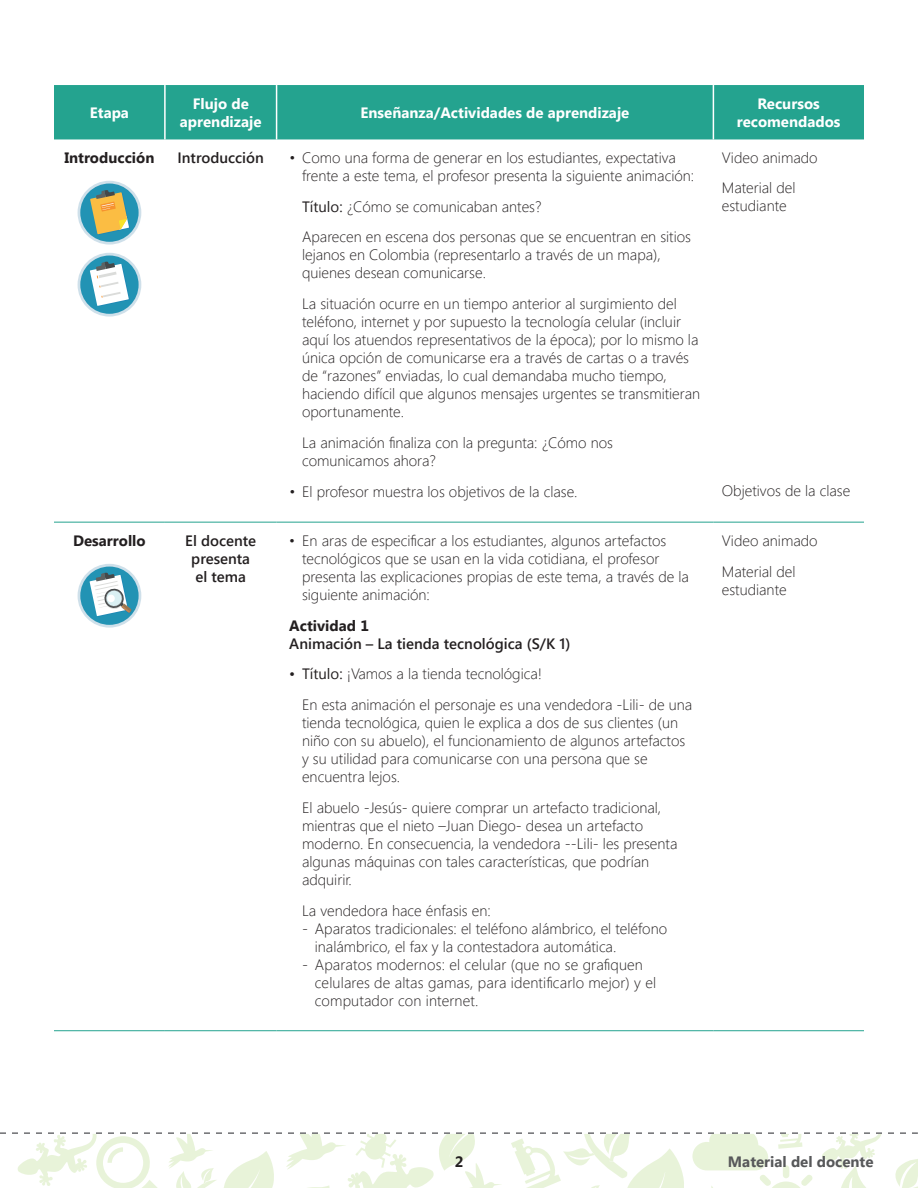
<style>
.page{position:relative;width:918px;height:1188px;background:#fff}
.page>*{position:absolute;margin:0;border:0;box-sizing:border-box;transform-origin:0 0}
.t1{font:300 15px/18px "Segoe UI";color:#231f20}
.t2{font:700 15px/18px "Segoe UI";color:#fff;text-align:center}
.t3{font:600 15px/18px "Segoe UI";color:#231f20;text-align:center}
.t4{font:700 15px "Segoe UI";color:#231f20}
.t5{font:700 15px "Segoe UI";color:#57585a}
.s1{font-weight:400}
</style>
<div class="page">
<svg style="left:0;top:1132px;width:918px;height:56px"></svg>
<div style="left:54px;top:85px;width:810px;height:54px;background:#24a38f"></div>
<hr style="left:54px;top:522px;width:111px;height:1px;background:#24a38f">
<hr style="left:165px;top:522px;width:112px;height:1px;background:#24a38f">
<hr style="left:277px;top:522px;width:436px;height:1px;background:#24a38f">
<hr style="left:713px;top:522px;width:151px;height:1px;background:#24a38f">
<hr style="left:277px;top:1030px;width:436px;height:1px;background:#24a38f">
<hr style="left:713px;top:1030px;width:151px;height:1px;background:#24a38f">
<hr style="left:164px;top:85px;width:2px;height:54px;background:#fff">
<hr style="left:276px;top:85px;width:1px;height:54px;background:#fff">
<hr style="left:713px;top:85px;width:1px;height:54px;background:#fff">
<hr style="left:165px;top:1030px;width:112px;height:1px;background:#24a38f">
<hr style="left:54px;top:1030px;width:111px;height:1px;background:#24a38f">
<svg style="left:78px;top:181px;width:63px;height:64px"></svg>
<div style="left:80px;top:184px;width:59px;height:58px;background:#2293b4;border-radius:50%"></div>
<svg style="left:90px;top:190px;width:40px;height:45px"></svg>
<svg style="left:78px;top:253px;width:63px;height:64px"></svg>
<div style="left:80px;top:256px;width:59px;height:58px;background:#2293b4;border-radius:50%"></div>
<svg style="left:90px;top:261px;width:40px;height:46px"></svg>
<svg style="left:78px;top:564px;width:63px;height:64px"></svg>
<div style="left:80px;top:567px;width:59px;height:58px;background:#2293b4;border-radius:50%"></div>
<svg style="left:90px;top:572px;width:42px;height:45px"></svg>
<p class="t2" style="left:90px;top:103px;width:41px">Etapa</p>
<p class="t2" style="left:180px;top:94px;width:83px">Flujo de aprendizaje</p>
<p class="t2" style="left:361px;top:103px;width:270px">Enseñanza/Actividades de aprendizaje</p>
<p class="t2" style="left:737px;top:94px;width:105px">Recursos recomendados</p>
<p class="t4" style="left:64px;top:147px;width:92px">Introducción</p>
<p class="t3" style="left:178px;top:148px;width:88px">Introducción</p>
<p class="t1" style="left:302px;top:148px;width:394px;text-indent:-13px">• Como una forma de generar en los estudiantes, expectativa frente a este tema, el profesor presenta la siguiente animación:</p>
<p class="t1" style="left:302px;top:190px;width:390px;line-height:30.8px"><span class="s1">Título:</span> ¿Cómo se comunicaban antes?<br>Aparecen en escena dos personas que se encuentran en sitios</p>
<p class="t1" style="left:302px;top:245px;width:360px">lejanos en Colombia (representarlo a través de un mapa), quienes desean comunicarse.</p>
<p class="t1" style="left:302px;top:294px;width:400px">La situación ocurre en un tiempo anterior al surgimiento del teléfono, internet y por supuesto la tecnología celular (incluir aquí los atuendos representativos de la época); por lo mismo la única opción de comunicarse era a través de cartas o a través de “razones” enviadas, lo cual demandaba mucho tiempo, haciendo difícil que algunos mensajes urgentes se transmitieran oportunamente.</p>
<p class="t1" style="left:302px;top:433px;width:312px">La animación finaliza con la pregunta: ¿Cómo nos comunicamos ahora?</p>
<p class="t1" style="left:289px;top:482px;width:290px">• El profesor muestra los objetivos de la clase.</p>
<p class="t1" style="left:722px;top:141px;width:97px;line-height:30.8px">Video animado<br>Material del</p>
<p class="t1" style="left:722px;top:196px;width:66px">estudiante</p>
<p class="t1" style="left:722px;top:481px;width:130px">Objetivos de la clase</p>
<p class="t4" style="left:73px;top:530px;width:74px">Desarrollo</p>
<p class="t3" style="left:185px;top:531px;width:72px">El docente presenta el tema</p>
<p class="t1" style="left:302px;top:531px;width:388px;text-indent:-13px">• En aras de especificar a los estudiantes, algunos artefactos tecnológicos que se usan en la vida cotidiana, el profesor presenta las explicaciones propias de este tema, a través de la siguiente animación:</p>
<p class="t4" style="left:289px;top:615px;width:81px">Actividad 1</p>
<p class="t3" style="left:289px;top:634px;width:283px">Animación – La tienda tecnológica (S/K 1)</p>
<p class="t1" style="left:302px;top:658px;width:392px;line-height:30.8px;text-indent:-13px"><span class="s1">• Título:</span> ¡Vamos a la tienda tecnológica!<br>En esta animación el personaje es una vendedora -Lili- de una</p>
<p class="t1" style="left:302px;top:713px;width:385px">tienda tecnológica, quien le explica a dos de sus clientes (un niño con su abuelo), el funcionamiento de algunos artefactos y su utilidad para comunicarse con una persona que se encuentra lejos.</p>
<p class="t1" style="left:302px;top:798px;width:377px">El abuelo -Jesús- quiere comprar un artefacto tradicional, mientras que el nieto –Juan Diego- desea un artefacto moderno. En consecuencia, la vendedora --Lili- les presenta algunas máquinas con tales características, que podrían adquirir.</p>
<p class="t1" style="left:302px;top:901px;width:190px">La vendedora hace énfasis en:</p>
<p class="t1" style="left:315px;top:919px;width:354px;text-indent:-13px">- Aparatos tradicionales: el teléfono alámbrico, el teléfono inalámbrico, el fax y la contestadora automática.</p>
<p class="t1" style="left:315px;top:955px;width:343px;text-indent:-13px">- Aparatos modernos: el celular (que no se grafiquen celulares de altas gamas, para identificarlo mejor) y el computador con internet.</p>
<p class="t1" style="left:722px;top:524px;width:97px;line-height:30.8px">Video animado<br>Material del</p>
<p class="t1" style="left:722px;top:580px;width:66px">estudiante</p>
<p class="t4" style="left:455px;top:1151px;width:10px">2</p>
<p class="t5" style="left:728px;top:1151px;width:147px">Material del docente</p>
</div>
